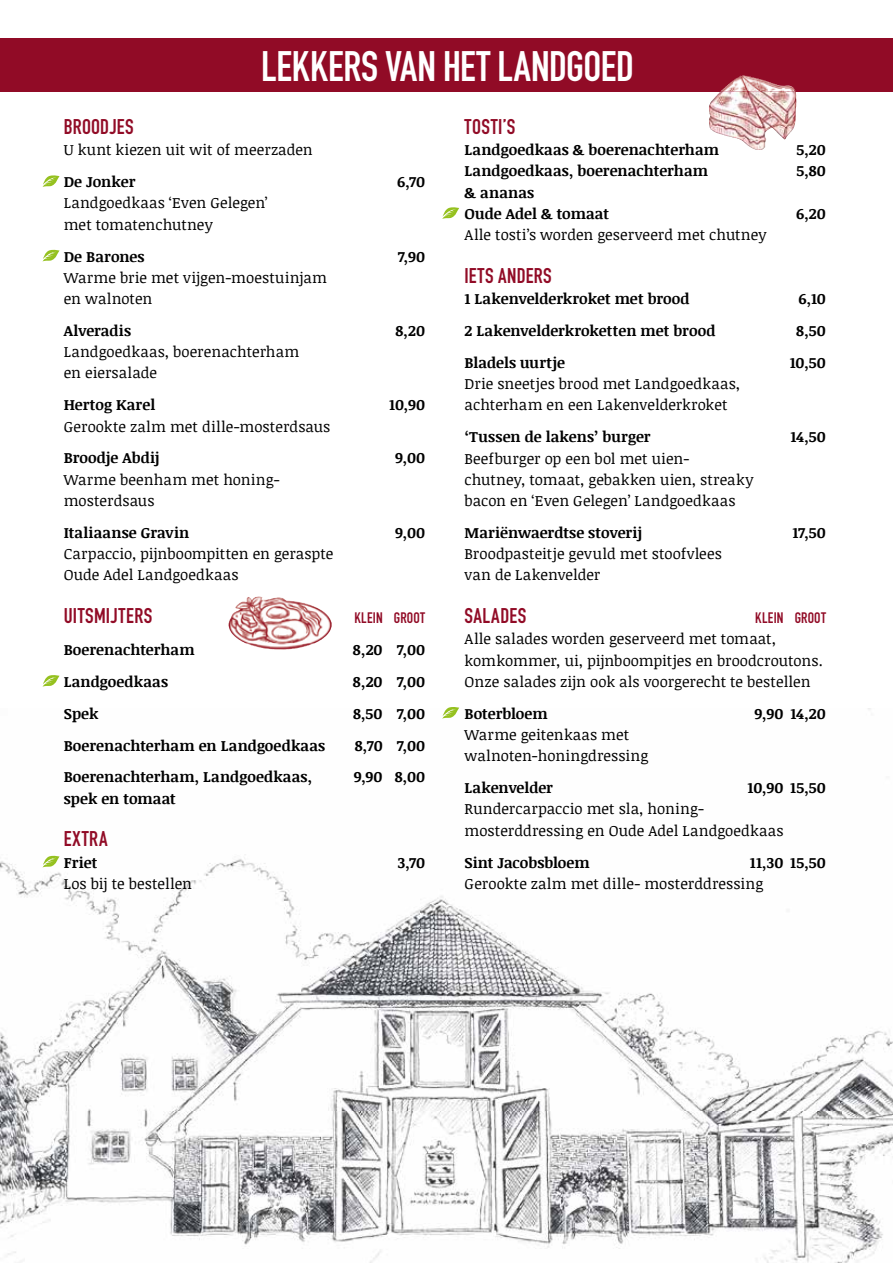
<style>
.page{position:relative;width:893px;height:1263px;background:#fff}
.page>*{position:absolute;margin:0;border:0;box-sizing:border-box;transform-origin:0 0}
.t1{font:700 42px "DIN Condensed";letter-spacing:-.005em;color:#fff}
.t2{font:700 21px "DIN Condensed";letter-spacing:.025em;color:#910b26}
.t3{font:15px/21.3px "Noticia Text";letter-spacing:.005em;color:#000}
.t4{font:700 15px/21.3px "Noticia Text";letter-spacing:.005em;color:#000}
.t5{font:700 15px "DIN Condensed";letter-spacing:.015em;color:#910b26}
</style>
<div class="page">
<div style="left:0;top:38px;width:893px;height:53px;background:#910b26"></div>
<img style="left:0;top:708px;width:893px;height:555px">
<img style="left:709px;top:91px;width:58px;height:59px">
<img style="left:721px;top:75px;width:74px;height:16px">
<svg style="left:43px;top:675px;width:17px;height:12px"></svg>
<svg style="left:43px;top:855px;width:17px;height:12px"></svg>
<svg style="left:43px;top:175px;width:17px;height:12px"></svg>
<svg style="left:442px;top:207px;width:17px;height:12px"></svg>
<svg style="left:442px;top:707px;width:17px;height:12px"></svg>
<svg style="left:43px;top:249px;width:17px;height:12px"></svg>
<img style="left:228px;top:597px;width:90px;height:46px">
<img style="left:246px;top:643px;width:68px;height:6px">
<h1 class="t1" style="left:261px;top:38px;width:374px">LEKKERS VAN HET LANDGOED</h1>
<h2 class="t2" style="left:64px;top:112px;width:71px">BROODJES</h2>
<p class="t3" style="left:64px;top:139px;width:250px">U kunt kiezen uit wit of meerzaden</p>
<p class="t4" style="left:64px;top:171px;width:73px">De Jonker</p>
<p class="t4" style="left:397px;top:171px;width:30px">6,70</p>
<p class="t3" style="left:64px;top:192px;width:205px">Landgoedkaas ‘Even Gelegen’ met tomatenchutney</p>
<p class="t4" style="left:64px;top:245px;width:82px">De Barones</p>
<p class="t4" style="left:398px;top:245px;width:29px">7,90</p>
<p class="t3" style="left:64px;top:266px;width:265px">Warme brie met vijgen-moestuinjam en walnoten</p>
<p class="t4" style="left:64px;top:319px;width:69px">Alveradis</p>
<p class="t4" style="left:395px;top:319px;width:31px">8,20</p>
<p class="t3" style="left:64px;top:341px;width:237px">Landgoedkaas, boerenachterham en eiersalade</p>
<p class="t4" style="left:64px;top:394px;width:93px">Hertog Karel</p>
<p class="t4" style="left:389px;top:394px;width:37px">10,90</p>
<p class="t3" style="left:64px;top:415px;width:268px">Gerookte zalm met dille-mosterdsaus</p>
<p class="t4" style="left:64px;top:447px;width:97px">Broodje Abdij</p>
<p class="t4" style="left:395px;top:447px;width:32px">9,00</p>
<p class="t3" style="left:64px;top:468px;width:217px">Warme beenham met honing&shy;mosterdsaus</p>
<p class="t4" style="left:64px;top:521px;width:127px">Italiaanse Gravin</p>
<p class="t4" style="left:395px;top:521px;width:32px">9,00</p>
<p class="t3" style="left:64px;top:543px;width:271px">Carpaccio, pijnboompitten en geraspte<br>Oude Adel Landgoedkaas</p>
<h2 class="t2" style="left:64px;top:601px;width:90px">UITSMIJTERS</h2>
<p class="t5" style="left:354px;top:608px;width:72px">KLEIN GROOT</p>
<p class="t4" style="left:64px;top:638px;width:132px">Boerenachterham</p>
<p class="t4" style="left:353px;top:638px;width:74px">8,20 7,00</p>
<p class="t4" style="left:64px;top:670px;width:106px">Landgoedkaas</p>
<p class="t4" style="left:353px;top:670px;width:74px">8,20 7,00</p>
<p class="t4" style="left:64px;top:702px;width:36px">Spek</p>
<p class="t4" style="left:353px;top:702px;width:74px">8,50 7,00</p>
<p class="t4" style="left:64px;top:734px;width:263px">Boerenachterham en Landgoedkaas</p>
<p class="t4" style="left:355px;top:734px;width:72px">8,70 7,00</p>
<p class="t4" style="left:64px;top:766px;width:250px">Boerenachterham, Landgoedkaas,</p>
<p class="t4" style="left:354px;top:766px;width:73px">9,90 8,00</p>
<p class="t4" style="left:64px;top:787px;width:114px">spek en tomaat</p>
<h2 class="t2" style="left:64px;top:825px;width:45px">EXTRA</h2>
<p class="t4" style="left:64px;top:851px;width:35px">Friet</p>
<p class="t4" style="left:398px;top:851px;width:29px">3,70</p>
<p class="t3" style="left:64px;top:872px;width:130px">Los bij te bestellen</p>
<h2 class="t2" style="left:465px;top:112px;width:52px">TOSTI’S</h2>
<p class="t4" style="left:465px;top:139px;width:256px">Landgoedkaas &amp; boerenachterham</p>
<p class="t4" style="left:796px;top:139px;width:31px">5,20</p>
<p class="t4" style="left:465px;top:160px;width:245px">Landgoedkaas, boerenachterham</p>
<p class="t4" style="left:796px;top:160px;width:31px">5,80</p>
<p class="t4" style="left:465px;top:181px;width:146px">&amp; ananas<br>Oude Adel &amp; tomaat</p>
<p class="t4" style="left:796px;top:202px;width:31px">6,20</p>
<p class="t3" style="left:465px;top:224px;width:304px">Alle tosti’s worden geserveerd met chutney</p>
<h2 class="t2" style="left:465px;top:261px;width:89px">IETS ANDERS</h2>
<p class="t4" style="left:465px;top:287px;width:227px">1 Lakenvelderkroket met brood</p>
<p class="t4" style="left:799px;top:287px;width:29px">6,10</p>
<p class="t4" style="left:465px;top:319px;width:252px">2 Lakenvelderkroketten met brood</p>
<p class="t4" style="left:796px;top:319px;width:31px">8,50</p>
<p class="t4" style="left:465px;top:351px;width:102px">Bladels uurtje</p>
<p class="t4" style="left:790px;top:351px;width:38px">10,50</p>
<p class="t3" style="left:465px;top:373px;width:277px">Drie sneetjes brood met Landgoedkaas, achterham en een Lakenvelderkroket</p>
<p class="t4" style="left:465px;top:426px;width:188px">‘Tussen de lakens’ burger</p>
<p class="t4" style="left:790px;top:426px;width:37px">14,50</p>
<p class="t3" style="left:465px;top:447px;width:290px">Beefburger op een bol met uien&shy;chutney, tomaat, gebakken uien, streaky bacon en ‘Even Gelegen’ Landgoedkaas</p>
<p class="t4" style="left:465px;top:521px;width:179px">Mariënwaerdtse stoverij</p>
<p class="t4" style="left:792px;top:521px;width:35px">17,50</p>
<p class="t3" style="left:465px;top:543px;width:259px">Broodpasteitje gevuld met stoofvlees van de Lakenvelder</p>
<h2 class="t2" style="left:465px;top:601px;width:63px">SALADES</h2>
<p class="t5" style="left:755px;top:608px;width:72px">KLEIN GROOT</p>
<p class="t3" style="left:465px;top:628px;width:360px">Alle salades worden geserveerd met tomaat, komkommer, ui, pijnboompitjes en broodcroutons.<br>Onze salades zijn ook als voorgerecht te bestellen</p>
<p class="t4" style="left:465px;top:702px;width:85px">Boterbloem</p>
<p class="t4" style="left:755px;top:702px;width:73px">9,90 14,20</p>
<p class="t3" style="left:465px;top:723px;width:185px">Warme geitenkaas met walnoten-honingdressing</p>
<p class="t4" style="left:465px;top:776px;width:90px">Lakenvelder</p>
<p class="t4" style="left:747px;top:776px;width:80px">10,90 15,50</p>
<p class="t3" style="left:465px;top:798px;width:320px">Rundercarpaccio met sla, honing&shy;mosterddressing en Oude Adel Landgoedkaas</p>
<p class="t4" style="left:465px;top:851px;width:127px">Sint Jacobsbloem</p>
<p class="t4" style="left:750px;top:851px;width:78px">11,30 15,50</p>
<p class="t3" style="left:465px;top:872px;width:300px">Gerookte zalm met dille- mosterddressing</p>
</div>
